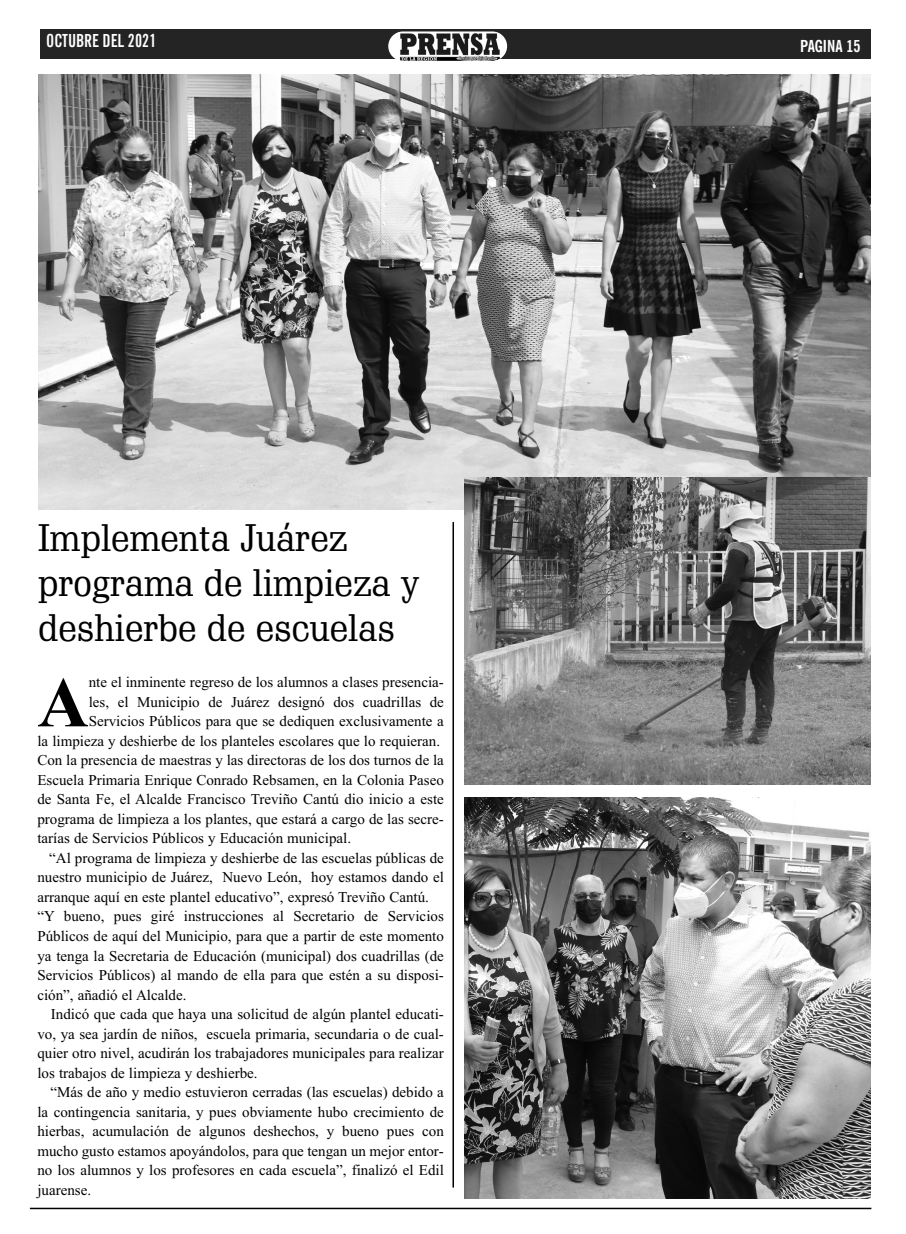
<style>
.page{position:relative;width:906px;height:1234px;background:#fff}
.page>*{position:absolute;margin:0;border:0;box-sizing:border-box;transform-origin:0 0}
.t1{font:700 71.25px "Times New Roman";color:#000}
.t2{font:37.5px/45px "Schadow BT";color:#000}
.t3{font:700 extra-condensed 18px "News Gothic BT";color:#fff}
.t4{font:700 condensed 16.5px "News Gothic BT";color:#fff}
.t5{font:15px "Times New Roman";color:#000}
</style>
<div class="page">
<div style="left:40px;top:29px;width:830px;height:30px;background:#242424"></div>
<div style="left:388px;top:31px;width:119px;height:30px;background:#fff;border-radius:15px"></div>
<img style="left:398px;top:32px;width:102px;height:29px">
<hr style="left:30px;top:1207px;width:841px;height:1px;background:#000">
<img style="left:39px;top:74px;width:831px;height:435px">
<hr style="left:452px;top:522px;width:2px;height:665px;background:#000">
<img style="left:464px;top:477px;width:406px;height:307px">
<img style="left:464px;top:797px;width:406px;height:401px">
<p class="t3" style="left:46px;top:35px;width:112px">OCTUBRE DEL 2021</p>
<h2 class="t2" style="left:38px;top:518px;width:383px">Implementa Juárez programa de limpieza y deshierbe de escuelas</h2>
<h1 class="t1" style="left:37px;top:660px;width:53px">A</h1>
<p class="t5" style="left:89px;top:676px;width:356px">nte el inminente regreso de los alumnos a clases presencia-</p>
<p class="t5" style="left:89px;top:696px;width:356px">les, el Municipio de Juárez designó dos cuadrillas de</p>
<p class="t5" style="left:89px;top:715px;width:356px">Servicios Públicos para que se dediquen exclusivamente a</p>
<p class="t5" style="left:37px;top:735px;width:404px">la limpieza y deshierbe de los planteles escolares que lo requieran.</p>
<p class="t5" style="left:37px;top:754px;width:408px">Con la presencia de maestras y las directoras de los dos turnos de la</p>
<p class="t5" style="left:37px;top:774px;width:408px">Escuela Primaria Enrique Conrado Rebsamen, en la Colonia Paseo</p>
<p class="t5" style="left:37px;top:793px;width:408px">de Santa Fe, el Alcalde Francisco Treviño Cantú dio inicio a este</p>
<p class="t5" style="left:37px;top:813px;width:408px">programa de limpieza a los plantes, que estará a cargo de las secre-</p>
<p class="t5" style="left:37px;top:832px;width:315px">tarías de Servicios Públicos y Educación municipal.</p>
<p class="t5" style="left:49px;top:852px;width:396px">“Al programa de limpieza y deshierbe de las escuelas públicas de</p>
<p class="t5" style="left:37px;top:871px;width:408px">nuestro municipio de Juárez, Nuevo León, hoy estamos dando el</p>
<p class="t5" style="left:37px;top:891px;width:393px">arranque aquí en este plantel educativo”, expresó Treviño Cantú.</p>
<p class="t5" style="left:37px;top:910px;width:408px">“Y bueno, pues giré instrucciones al Secretario de Servicios</p>
<p class="t5" style="left:37px;top:930px;width:408px">Públicos de aquí del Municipio, para que a partir de este momento</p>
<p class="t5" style="left:37px;top:949px;width:408px">ya tenga la Secretaria de Educación (municipal) dos cuadrillas (de</p>
<p class="t5" style="left:37px;top:969px;width:408px">Servicios Públicos) al mando de ella para que estén a su disposi-</p>
<p class="t5" style="left:37px;top:988px;width:151px">ción”, añadió el Alcalde.</p>
<p class="t5" style="left:51px;top:1008px;width:394px">Indicó que cada que haya una solicitud de algún plantel educati-</p>
<p class="t5" style="left:37px;top:1027px;width:408px">vo, ya sea jardín de niños, escuela primaria, secundaria o de cual-</p>
<p class="t5" style="left:37px;top:1047px;width:408px">quier otro nivel, acudirán los trabajadores municipales para realizar</p>
<p class="t5" style="left:37px;top:1066px;width:222px">los trabajos de limpieza y deshierbe.</p>
<p class="t5" style="left:50px;top:1086px;width:395px">“Más de año y medio estuvieron cerradas (las escuelas) debido a</p>
<p class="t5" style="left:37px;top:1105px;width:408px">la contingencia sanitaria, y pues obviamente hubo crecimiento de</p>
<p class="t5" style="left:37px;top:1125px;width:408px">hierbas, acumulación de algunos deshechos, y bueno pues con</p>
<p class="t5" style="left:37px;top:1144px;width:408px">mucho gusto estamos apoyándolos, para que tengan un mejor entor-</p>
<p class="t5" style="left:37px;top:1164px;width:408px">no los alumnos y los profesores en cada escuela”, finalizó el Edil</p>
<p class="t5" style="left:37px;top:1183px;width:55px">juarense.</p>
<p class="t4" style="left:799px;top:39px;width:62px">PAGINA 15</p>
</div>
